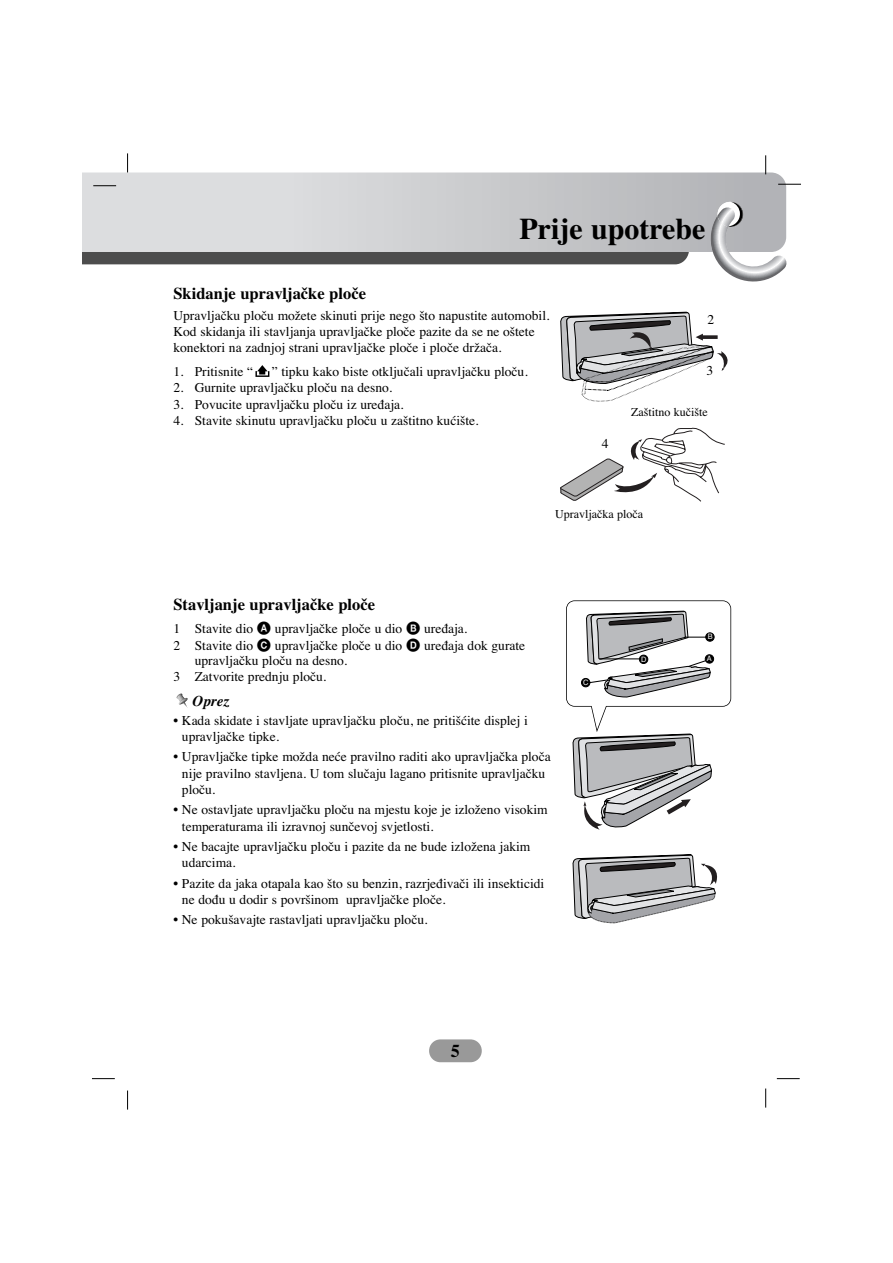
<style>
.page{position:relative;width:893px;height:1263px;background:#fff}
.page>*{position:absolute;margin:0;border:0;box-sizing:border-box;transform-origin:0 0}
.t1{font:700 30px "Times CE";color:#000}
.t2{font:700 18px "Times CE";color:#000}
.t3{font:700 16.5px "Times CE";color:#000}
.t4{font:italic 700 15px "Times CE";color:#000}
.t5{font:13.5px/16.2px "Times CE";color:#000}
.t6{font:12px "Times CE";color:#000}
.t7{font:7.35px "Helvetica";color:#fff}
.s1{font-family:"Times New Roman Efo"}
.s2{font-family:"Sony PS Circled Nega"}
.s3{font-weight:700}
</style>
<div class="page">
<div style="left:688px;top:173px;width:98px;height:79px;background:#b5b6b9"></div>
<svg style="left:708px;top:202px;width:79px;height:80px"></svg>
<div style="left:429px;top:1039px;width:53px;height:23px;background:#999;border-radius:11px"></div>
<svg style="left:255px;top:365px;width:14px;height:12px"></svg>
<img style="left:176px;top:693px;width:12px;height:15px">
<svg style="left:82px;top:153px;width:606px;height:111px"></svg>
<svg style="left:127px;top:1091px;width:1px;height:19px"></svg>
<svg style="left:92px;top:1078px;width:23px;height:1px"></svg>
<svg style="left:765px;top:1089px;width:1px;height:19px"></svg>
<svg style="left:776px;top:1078px;width:23px;height:1px"></svg>
<svg style="left:765px;top:155px;width:1px;height:19px"></svg>
<svg style="left:778px;top:184px;width:23px;height:1px"></svg>
<svg style="left:560px;top:311px;width:168px;height:91px"></svg>
<svg style="left:560px;top:427px;width:165px;height:75px"></svg>
<svg style="left:572px;top:854px;width:146px;height:70px"></svg>
<svg style="left:566px;top:600px;width:165px;height:230px"></svg>
<h1 class="t1" style="left:519px;top:219px;width:188px">Prije upotrebe</h1>
<p class="t3" style="left:173px;top:288px;width:194px">Skidanje upravljačke ploče</p>
<p class="t5" style="left:173px;top:309px;width:377px">Upravljačku ploču možete skinuti prije nego što napustite automobil.<br>Kod skidanja ili stavljanja upravljačke ploče pazite da se ne oštete konektori na zadnjoj strani upravljačke ploče i ploče držača.</p>
<p class="t5" style="left:173px;top:365px;width:81px">1. Pritisnite “</p>
<p class="t5" style="left:272px;top:365px;width:257px">” tipku kako biste otključali upravljačku ploču.</p>
<p class="t5" style="left:173px;top:381px;width:220px">2. Gurnite upravljačku ploču na desno.</p>
<p class="t5" style="left:173px;top:397px;width:231px">3. Povucite upravljačku ploču iz ure<span class="s1">œ</span>aja.</p>
<p class="t5" style="left:173px;top:414px;width:306px">4. Stavite skinutu upravljačku ploču u zaštitno kućište.</p>
<p class="t5" style="left:602px;top:437px;width:8px">4</p>
<p class="t5" style="left:707px;top:313px;width:8px">2</p>
<p class="t5" style="left:706px;top:364px;width:8px">3</p>
<p class="t6" style="left:631px;top:408px;width:78px">Zaštitno kučište</p>
<p class="t6" style="left:555px;top:510px;width:89px">Upravljačka ploča</p>
<p class="t3" style="left:173px;top:599px;width:203px">Stavljanje upravljačke ploče</p>
<p class="t5" style="left:173px;top:622px;width:353px">1 Stavite dio <span class="s2">A</span> upravljačke ploče u dio <span class="s2">B</span> ure<span class="s1">œ</span>aja.<br>2 Stavite dio <span class="s2">C</span> upravljačke ploče u dio <span class="s2">D</span> ure<span class="s1">œ</span>aja dok gurate</p>
<p class="t5" style="left:173px;top:653px;width:175px;text-indent:21px">upravljačku ploču na desno.<br>3 Zatvorite prednju ploču.</p>
<p class="t4" style="left:193px;top:695px;width:38px">Oprez</p>
<p class="t5" style="left:182px;top:714px;width:347px;text-indent:-9px"><span class="s3">•</span> Kada skidate i stavljate upravljačku ploču, ne pritišćite displej i upravljačke tipke.</p>
<p class="t5" style="left:182px;top:750px;width:370px;text-indent:-9px"><span class="s3">•</span> Upravljačke tipke možda neće pravilno raditi ako upravljačka ploča nije pravilno stavljena. U tom slučaju lagano pritisnite upravljačku ploču.</p>
<p class="t5" style="left:182px;top:803px;width:367px;text-indent:-9px"><span class="s3">•</span> Ne ostavljate upravljačku ploču na mjestu koje je izloženo visokim temperaturama ili izravnoj sunčevoj svjetlosti.</p>
<p class="t5" style="left:182px;top:840px;width:350px;text-indent:-9px"><span class="s3">•</span> Ne bacajte upravljačku ploču i pazite da ne bude izložena jakim udarcima.</p>
<p class="t5" style="left:182px;top:877px;width:364px;text-indent:-9px"><span class="s3">•</span> Pazite da jaka otapala kao što su benzin, razrje<span class="s1">œ</span>ivači ili insekticidi ne do<span class="s1">œ</span>u u dodir s površinom upravljačke ploče.</p>
<p class="t5" style="left:173px;top:913px;width:255px"><span class="s3">•</span> Ne pokušavajte rastavljati upravljačku ploču.</p>
<p class="t7" style="left:583px;top:680px;width:7px">C</p>
<h2 class="t2" style="left:451px;top:1045px;width:10px">5</h2>
<p class="t7" style="left:641px;top:657px;width:7px">D</p>
<p class="t7" style="left:707px;top:634px;width:6px">B</p>
<p class="t7" style="left:707px;top:656px;width:6px">A</p>
</div>
